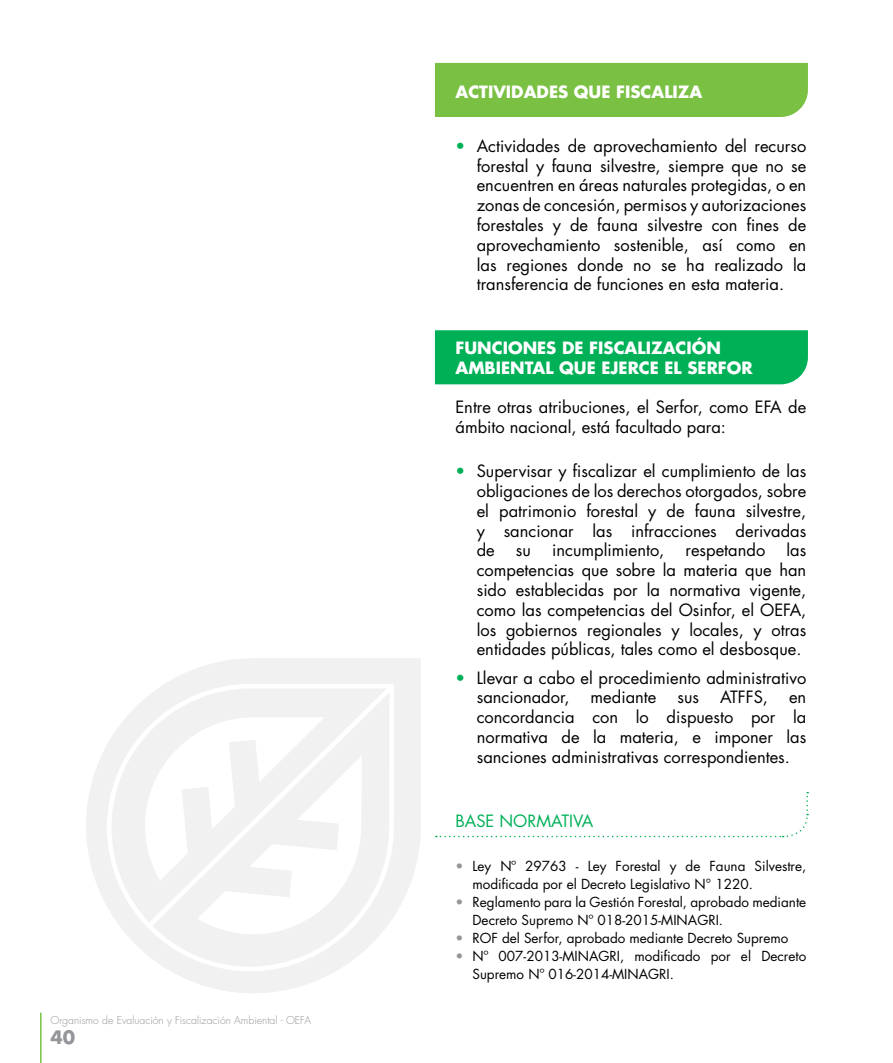
<style>
.page{position:relative;width:893px;height:1063px;background:#fff}
.page>*{position:absolute;margin:0;border:0;box-sizing:border-box;transform-origin:0 0}
.t1{font:700 18px "Futura Std";color:#939598}
.t2{font:16.5px/19.8px "Futura Std";color:#000;text-align:justify}
.t3{font:700 16.5px/19.8px "Futura Std";color:#fff}
.t4{font:16.5px "Futura Std";color:#00b057}
.t5{font:13.5px/18px "Futura Std";color:#000}
.t6{font:300 10.5px "Futura Std";color:#939598}
.s1{color:#00b057}
.s2{color:#939598}
</style>
<div class="page">
<hr style="left:40px;top:1013px;width:2px;height:50px;background:#7ac143">
<div style="left:435px;top:63px;width:373px;height:54px;background:#7ac143"></div>
<div style="left:435px;top:330px;width:373px;height:54px;background:#00b057"></div>
<svg style="left:436px;top:792px;width:373px;height:46px"></svg>
<svg style="left:86px;top:658px;width:335px;height:335px;fill:#f1f1f2"></svg>
<p class="t6" style="left:50px;top:1014px;width:262px">Organismo de Evaluación y Fiscalización Ambiental - OEFA</p>
<p class="t1" style="left:50px;top:1026px;width:26px">40</p>
<p class="t3" style="left:455px;top:82px;width:248px">ACTIVIDADES QUE FISCALIZA</p>
<p class="t2" style="left:477px;top:136px;width:331px;text-indent:-21px"><span class="s1">•</span> Actividades de aprovechamiento del recurso forestal y fauna silvestre, siempre que no se encuentren en áreas naturales protegidas, o en zonas de concesión, permisos y autorizaciones forestales y de fauna silvestre con fines de aprovechamiento sostenible, así como en las regiones donde no se ha realizado la transferencia de funciones en esta materia.</p>
<p class="t3" style="left:455px;top:337px;width:299px">FUNCIONES DE FISCALIZACIÓN<br>AMBIENTAL QUE EJERCE EL SERFOR</p>
<p class="t2" style="left:455px;top:397px;width:352px">Entre otras atribuciones, el Serfor, como EFA de ámbito nacional, está facultado para:</p>
<p class="t2" style="left:477px;top:461px;width:331px;text-indent:-21px"><span class="s1">•</span> Supervisar y fiscalizar el cumplimiento de las obligaciones de los derechos otorgados, sobre el patrimonio forestal y de fauna silvestre, y sancionar las infracciones derivadas de</p>
<p class="t2" style="left:477px;top:541px;width:331px;text-indent:310px">las competencias que sobre la materia que han sido establecidas por la normativa vigente, como las competencias del Osinfor, el OEFA, los gobiernos regionales y locales, y otras entidades públicas, tales como el desbosque.</p>
<p class="t2" style="left:477px;top:668px;width:331px;text-indent:-21px"><span class="s1">•</span> Llevar a cabo el procedimiento administrativo sancionador,</p>
<p class="t2" style="left:516px;top:541px;width:17px">su</p>
<p class="t2" style="left:552px;top:541px;width:114px">incumplimiento,</p>
<p class="t2" style="left:685px;top:541px;width:81px">respetando</p>
<p class="t2" style="left:591px;top:688px;width:67px">mediante</p>
<p class="t2" style="left:677px;top:688px;width:23px">sus</p>
<p class="t2" style="left:720px;top:688px;width:50px">ATFFS,</p>
<p class="t2" style="left:477px;top:688px;width:331px;text-indent:312px">en concordancia con lo dispuesto por la normativa de la materia, e imponer las sanciones administrativas correspondientes.</p>
<p class="t4" style="left:455px;top:811px;width:139px">BASE NORMATIVA</p>
<p class="t5" style="left:472px;top:857px;width:335px;text-indent:-17px"><span class="s2">•</span> Ley Nº 29763 - Ley Forestal y de Fauna Silvestre, modificada por el Decreto Legislativo N° 1220.</p>
<p class="t5" style="left:472px;top:893px;width:335px;text-indent:-17px"><span class="s2">•</span> Reglamento para la Gestión Forestal, aprobado mediante<br>Decreto Supremo Nº 018-2015-MINAGRI.</p>
<p class="t5" style="left:455px;top:929px;width:334px"><span class="s2">•</span> ROF del Serfor, aprobado mediante Decreto Supremo</p>
<p class="t5" style="left:472px;top:947px;width:335px;text-indent:-17px"><span class="s2">•</span> Nº 007-2013-MINAGRI, modificado por el Decreto<br>Supremo Nº 016-2014-MINAGRI.</p>
</div>
